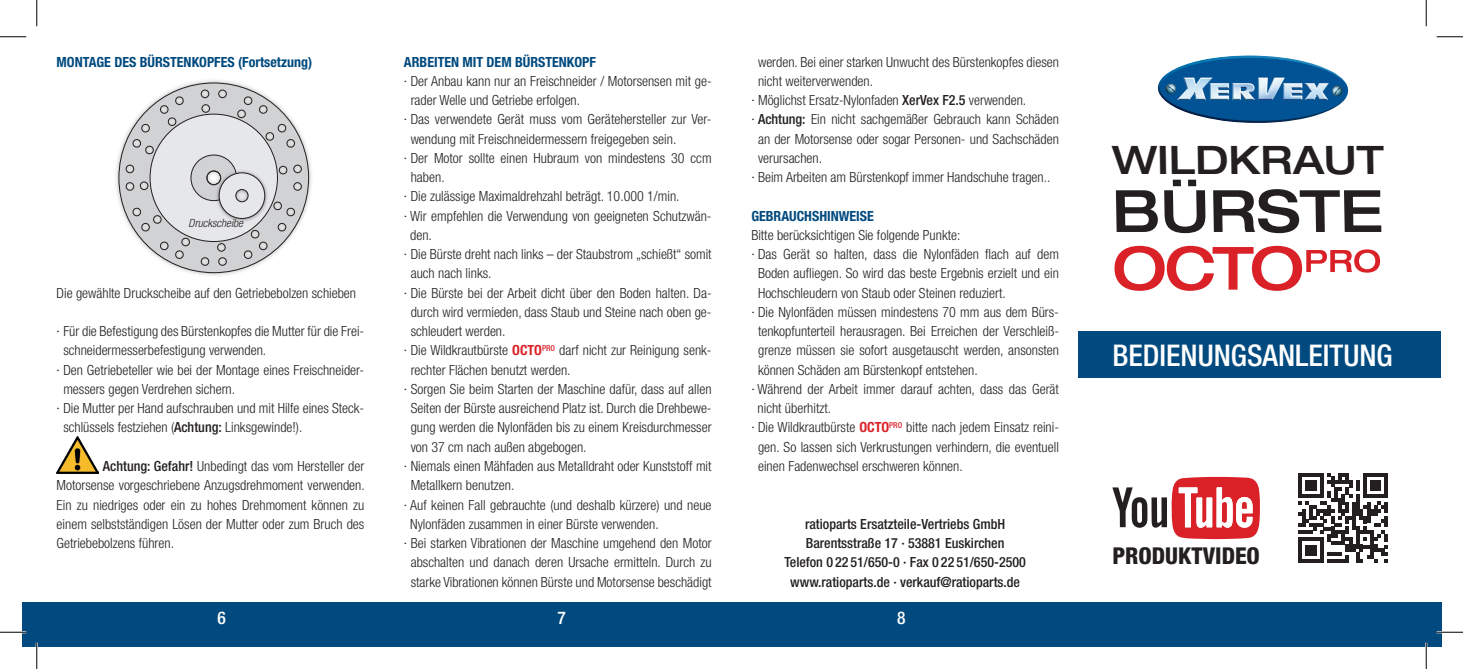
<style>
.page{position:relative;width:1463px;height:669px;background:#fff}
.page>*{position:absolute;margin:0;border:0;box-sizing:border-box;transform-origin:0 0}
.t1{font:500 expanded 58.27px "Helvetica Neue LT Pro";color:#231f20}
.t2{font:500 expanded 39.38px "Helvetica Neue LT Pro";color:#231f20}
.t3{font:500 condensed 29.93px "Helvetica Neue LT Pro";color:#fff}
.t4{font:800 condensed 23.28px "Helvetica Neue LT Pro";color:#231f20}
.t5{font:500 condensed 17.5px "Helvetica Neue LT Pro";color:#fff}
.t6{font:300 condensed 14px/19.2px "Helvetica Neue LT Pro";color:#231f20;text-align:justify}
.t7{font:500 condensed 14px/19.2px "Helvetica Neue LT Pro";color:#231f20;text-align:center}
.t8{font:700 condensed 14px "Helvetica Neue LT Pro";color:#004a7f}
.t9{font:italic 300 condensed 11.38px "Helvetica Neue LT Pro";color:#231f20}
.s1{font-weight:500}
.s2{font-weight:700;color:#da2128}
</style>
<div class="page">
<div style="left:1078px;top:331px;width:363px;height:47px;background:#004a7f"></div>
<div style="left:22px;top:602px;width:1419px;height:45px;background:#004a7f"></div>
<svg style="left:1114px;top:246px;width:266px;height:45px"></svg>
<img style="left:57px;top:437px;width:41px;height:36px">
<div style="left:113px;top:77px;width:201px;height:201px;background:#231f20;opacity:.35"></div>
<svg style="left:118px;top:83px;width:191px;height:190px"></svg>
<svg style="left:1298px;top:473px;width:90px;height:90px"></svg>
<svg style="left:1112px;top:477px;width:148px;height:62px"></svg>
<img style="left:1157px;top:55px;width:191px;height:68px">
<hr style="left:0;top:631px;width:26px;height:2px;background:#fff">
<hr style="left:1436px;top:631px;width:26px;height:2px;background:#fff">
<hr style="left:36px;top:643px;width:2px;height:26px;background:#fff">
<hr style="left:1425px;top:643px;width:2px;height:26px;background:#fff">
<svg style="left:0;top:36px;width:26px;height:1px"></svg>
<svg style="left:1436px;top:36px;width:26px;height:1px"></svg>
<svg style="left:0;top:632px;width:26px;height:1px"></svg>
<svg style="left:1436px;top:632px;width:26px;height:1px"></svg>
<svg style="left:36px;top:0;width:1px;height:26px"></svg>
<svg style="left:36px;top:643px;width:1px;height:26px"></svg>
<svg style="left:1425px;top:0;width:1px;height:26px"></svg>
<svg style="left:1425px;top:643px;width:1px;height:26px"></svg>
<p class="t8" style="left:57px;top:53px;width:257px">MONTAGE DES BÜRSTENKOPFES (Fortsetzung)</p>
<p class="t9" style="left:189px;top:217px;width:56px">Druckscheibe</p>
<p class="t6" style="left:57px;top:283px;width:301px">Die gewählte Druckscheibe auf den Getriebebolzen schieben</p>
<p class="t6" style="left:57px;top:321px;width:309px">· Für die Befestigung des Bürstenkopfes die Mutter für die Frei-</p>
<p class="t6" style="left:63px;top:341px;width:204px">schneidermesserbefestigung verwenden.</p>
<p class="t6" style="left:57px;top:360px;width:309px">· Den Getriebeteller wie bei der Montage eines Freischneider-</p>
<p class="t6" style="left:63px;top:379px;width:173px">messers gegen Verdrehen sichern.</p>
<p class="t6" style="left:57px;top:398px;width:309px">· Die Mutter per Hand aufschrauben und mit Hilfe eines Steck-</p>
<p class="t6" style="left:63px;top:418px;width:240px">schlüssels festziehen (<span class="s1">Achtung:</span> Linksgewinde!).</p>
<p class="t6" style="left:57px;top:456px;width:310px;text-indent:46px"><span class="s1">Achtung: Gefahr!</span> Unbedingt das vom Hersteller der Motorsense vorgeschriebene Anzugsdrehmoment verwenden.<br>Ein zu niedriges oder ein zu hohes Drehmoment können zu einem selbstständigen Lösen der Mutter oder zum Bruch des Getriebebolzens führen.</p>
<p class="t8" style="left:404px;top:53px;width:193px">ARBEITEN MIT DEM BÜRSTENKOPF</p>
<p class="t6" style="left:404px;top:71px;width:309px">· Der Anbau kann nur an Freischneider / Motorsensen mit ge-</p>
<p class="t6" style="left:411px;top:90px;width:171px">rader Welle und Getriebe erfolgen.</p>
<p class="t6" style="left:404px;top:110px;width:309px">· Das verwendete Gerät muss vom Gerätehersteller zur Ver-</p>
<p class="t6" style="left:411px;top:129px;width:267px">wendung mit Freischneidermessern freigegeben sein.</p>
<p class="t6" style="left:404px;top:148px;width:309px">· Der Motor sollte einen Hubraum von mindestens 30 ccm</p>
<p class="t6" style="left:411px;top:167px;width:35px">haben.</p>
<p class="t6" style="left:404px;top:187px;width:277px">· Die zulässige Maximaldrehzahl beträgt. 10.000 1/min.</p>
<p class="t6" style="left:404px;top:206px;width:309px">· Wir empfehlen die Verwendung von geeigneten Schutzwän-</p>
<p class="t6" style="left:410px;top:225px;width:23px">den.</p>
<p class="t6" style="left:404px;top:244px;width:309px">· Die Bürste dreht nach links – der Staubstrom „schießt“ somit</p>
<p class="t6" style="left:411px;top:264px;width:82px">auch nach links.</p>
<p class="t6" style="left:404px;top:283px;width:309px">· Die Bürste bei der Arbeit dicht über den Boden halten. Da-</p>
<p class="t6" style="left:411px;top:302px;width:302px">durch wird vermieden, dass Staub und Steine nach oben ge-</p>
<p class="t6" style="left:411px;top:321px;width:96px">schleudert werden.</p>
<p class="t6" style="left:404px;top:341px;width:309px">· Die Wildkrautbürste <span class="s2">OCTO</span><sup>PRO</sup> darf nicht zur Reinigung senk-</p>
<p class="t6" style="left:411px;top:360px;width:161px">rechter Flächen benutzt werden.</p>
<p class="t6" style="left:404px;top:379px;width:309px">· Sorgen Sie beim Starten der Maschine dafür, dass auf allen</p>
<p class="t6" style="left:411px;top:398px;width:302px">Seiten der Bürste ausreichend Platz ist. Durch die Drehbewe-</p>
<p class="t6" style="left:411px;top:418px;width:302px">gung werden die Nylonfäden bis zu einem Kreisdurchmesser</p>
<p class="t6" style="left:411px;top:437px;width:177px">von 37 cm nach außen abgebogen.</p>
<p class="t6" style="left:404px;top:456px;width:309px">· Niemals einen Mähfaden aus Metalldraht oder Kunststoff mit</p>
<p class="t6" style="left:411px;top:475px;width:105px">Metallkern benutzen.</p>
<p class="t6" style="left:404px;top:495px;width:309px">· Auf keinen Fall gebrauchte (und deshalb kürzere) und neue</p>
<p class="t6" style="left:410px;top:514px;width:250px">Nylonfäden zusammen in einer Bürste verwenden.</p>
<p class="t6" style="left:404px;top:533px;width:309px">· Bei starken Vibrationen der Maschine umgehend den Motor</p>
<p class="t6" style="left:411px;top:552px;width:302px">abschalten und danach deren Ursache ermitteln. Durch zu</p>
<p class="t6" style="left:411px;top:572px;width:302px">starke Vibrationen können Bürste und Motorsense beschädigt</p>
<p class="t6" style="left:758px;top:52px;width:302px">werden. Bei einer starken Unwucht des Bürstenkopfes diesen</p>
<p class="t6" style="left:758px;top:71px;width:117px">nicht weiterverwenden.</p>
<p class="t6" style="left:751px;top:90px;width:276px">· Möglichst Ersatz-Nylonfaden <span class="s1">XerVex F2.5</span> verwenden.</p>
<p class="t6" style="left:751px;top:110px;width:309px">· <span class="s1">Achtung:</span> Ein nicht sachgemäßer Gebrauch kann Schäden</p>
<p class="t6" style="left:758px;top:129px;width:302px">an der Motorsense oder sogar Personen- und Sachschäden</p>
<p class="t6" style="left:758px;top:148px;width:66px">verursachen.</p>
<p class="t6" style="left:751px;top:167px;width:301px">· Beim Arbeiten am Bürstenkopf immer Handschuhe tragen..</p>
<p class="t8" style="left:751px;top:207px;width:124px">GEBRAUCHSHINWEISE</p>
<p class="t6" style="left:751px;top:225px;width:211px">Bitte berücksichtigen Sie folgende Punkte:</p>
<p class="t6" style="left:751px;top:244px;width:309px">· Das Gerät so halten, dass die Nylonfäden flach auf dem</p>
<p class="t6" style="left:758px;top:264px;width:302px">Boden aufliegen. So wird das beste Ergebnis erzielt und ein</p>
<p class="t6" style="left:758px;top:283px;width:249px">Hochschleudern von Staub oder Steinen reduziert.</p>
<p class="t6" style="left:751px;top:302px;width:309px">· Die Nylonfäden müssen mindestens 70 mm aus dem Bürs-</p>
<p class="t6" style="left:758px;top:321px;width:302px">tenkopfunterteil herausragen. Bei Erreichen der Verschleiß-</p>
<p class="t6" style="left:758px;top:341px;width:302px">grenze müssen sie sofort ausgetauscht werden, ansonsten</p>
<p class="t6" style="left:758px;top:360px;width:221px">können Schäden am Bürstenkopf entstehen.</p>
<p class="t6" style="left:751px;top:379px;width:309px">· Während der Arbeit immer darauf achten, dass das Gerät</p>
<p class="t6" style="left:757px;top:398px;width:75px">nicht überhitzt.</p>
<p class="t6" style="left:751px;top:418px;width:309px">· Die Wildkrautbürste <span class="s2">OCTO</span><sup>PRO</sup> bitte nach jedem Einsatz reini-</p>
<p class="t6" style="left:758px;top:437px;width:302px">gen. So lassen sich Verkrustungen verhindern, die eventuell</p>
<p class="t6" style="left:758px;top:456px;width:206px">einen Fadenwechsel erschweren können.</p>
<p class="t7" style="left:784px;top:514px;width:243px">ratioparts Ersatzteile-Vertriebs GmbH Barentsstraße 17 ∙ 53881 Euskirchen<br>Telefon 0 22 51/650-0 ∙ Fax 0 22 51/650-2500 www.ratioparts.de ∙ verkauf@ratioparts.de</p>
<p class="t5" style="left:217px;top:607px;width:10px">6</p>
<p class="t5" style="left:557px;top:607px;width:10px">7</p>
<p class="t5" style="left:897px;top:607px;width:10px">8</p>
<h2 class="t2" style="left:1112px;top:135px;width:273px">WILDKRAUT</h2>
<h1 class="t1" style="left:1112px;top:175px;width:274px">BÜRSTE</h1>
<h3 class="t3" style="left:1112px;top:337px;width:282px">BEDIENUNGSANLEITUNG</h3>
<h3 class="t4" style="left:1112px;top:541px;width:149px">PRODUKTVIDEO</h3>
</div>
